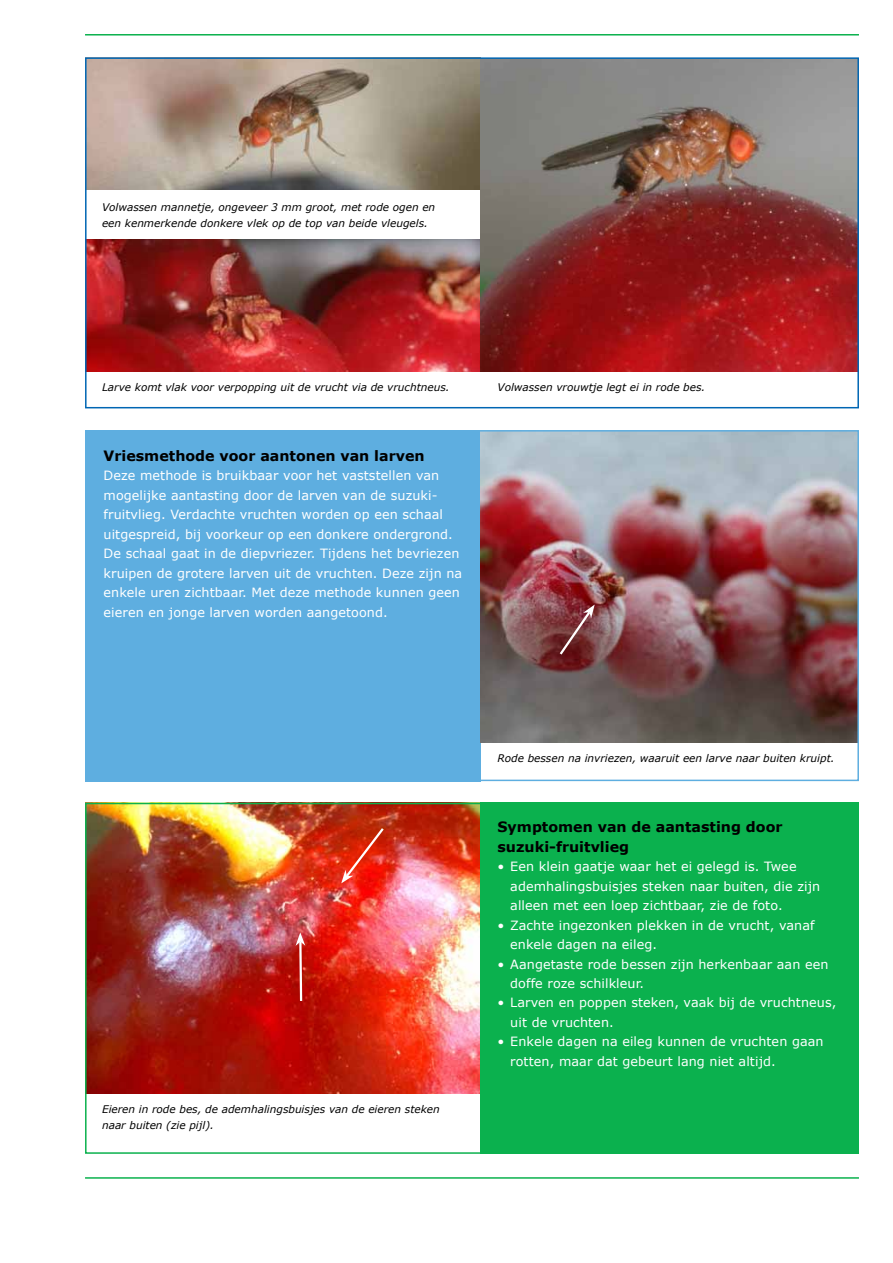
<style>
.page{position:relative;width:893px;height:1263px;background:#fff}
.page>*{position:absolute;margin:0;border:0;box-sizing:border-box;transform-origin:0 0}
.t1{font:700 14.25px/19.5px "Verdana";color:#000}
.t2{font:12.75px/19.5px "Verdana";letter-spacing:.005em;color:#fff}
.t3{font:italic 10.5px/16.5px "Verdana";color:#000}
</style>
<div class="page">
<img style="left:88px;top:806px;width:392px;height:287px">
<div style="left:85px;top:430px;width:395px;height:351px;background:#5eaee0"></div>
<img style="left:480px;top:433px;width:376px;height:309px">
<div style="left:480px;top:803px;width:379px;height:351px;background:#0bb14e"></div>
<svg style="left:296px;top:932px;width:9px;height:71px"></svg>
<svg style="left:341px;top:826px;width:45px;height:57px;background:#de321a"></svg>
<svg style="left:557px;top:604px;width:38px;height:53px;background:#7f3e42"></svg>
<hr style="left:85px;top:1177px;width:774px;height:2px;background:#0bb14e">
<hr style="left:85px;top:34px;width:774px;height:2px;background:#0bb14e">
<div style="left:85px;top:430px;width:774px;height:351px;border:2px solid #5eaee0"></div>
<div style="left:85px;top:803px;width:774px;height:351px;border:2px solid #0bb14e"></div>
<img style="left:88px;top:60px;width:392px;height:129px">
<img style="left:88px;top:240px;width:392px;height:132px">
<img style="left:480px;top:60px;width:376px;height:312px">
<div style="left:85px;top:57px;width:774px;height:351px;border:2px solid #0066b3"></div>
<p class="t3" style="left:102px;top:199px;width:335px">Volwassen mannetje, ongeveer 3 mm groot, met rode ogen en een kenmerkende donkere vlek op de top van beide vleugels.</p>
<p class="t3" style="left:102px;top:379px;width:349px">Larve komt vlak voor verpopping uit de vrucht via de vruchtneus.</p>
<p class="t3" style="left:497px;top:379px;width:209px">Volwassen vrouwtje legt ei in rode bes.</p>
<p class="t1" style="left:104px;top:446px;width:323px">Vriesmethode voor aantonen van larven</p>
<p class="t2" style="left:104px;top:466px;width:360px">Deze methode is bruikbaar voor het vaststellen van mogelijke aantasting door de larven van de suzuki&shy;fruitvlieg. Verdachte vruchten worden op een schaal uitgespreid, bij voorkeur op een donkere ondergrond.<br>De schaal gaat in de diepvriezer. Tijdens het bevriezen kruipen de grotere larven uit de vruchten. Deze zijn na enkele uren zichtbaar. Met deze methode kunnen geen eieren en jonge larven worden aangetoond.</p>
<p class="t3" style="left:102px;top:1100px;width:339px">Eieren in rode bes, de ademhalingsbuisjes van de eieren steken naar buiten (zie pijl).</p>
<p class="t3" style="left:497px;top:749px;width:339px">Rode bessen na invriezen, waaruit een larve naar buiten kruipt.</p>
<p class="t1" style="left:497px;top:817px;width:286px">Symptomen van de aantasting door suzuki-fruitvlieg</p>
<p class="t2" style="left:510px;top:856px;width:312px;text-indent:-13px">• Een klein gaatje waar het ei gelegd is. Twee ademhalingsbuisjes steken naar buiten, die zijn alleen met een loep zichtbaar, zie de foto.</p>
<p class="t2" style="left:510px;top:915px;width:306px;text-indent:-13px">• Zachte ingezonken plekken in de vrucht, vanaf enkele dagen na eileg.</p>
<p class="t2" style="left:510px;top:954px;width:320px;text-indent:-13px">• Aangetaste rode bessen zijn herkenbaar aan een doffe roze schilkleur.</p>
<p class="t2" style="left:510px;top:993px;width:328px;text-indent:-13px">• Larven en poppen steken, vaak bij de vruchtneus, uit de vruchten.</p>
<p class="t2" style="left:510px;top:1032px;width:315px;text-indent:-13px">• Enkele dagen na eileg kunnen de vruchten gaan rotten, maar dat gebeurt lang niet altijd.</p>
</div>
